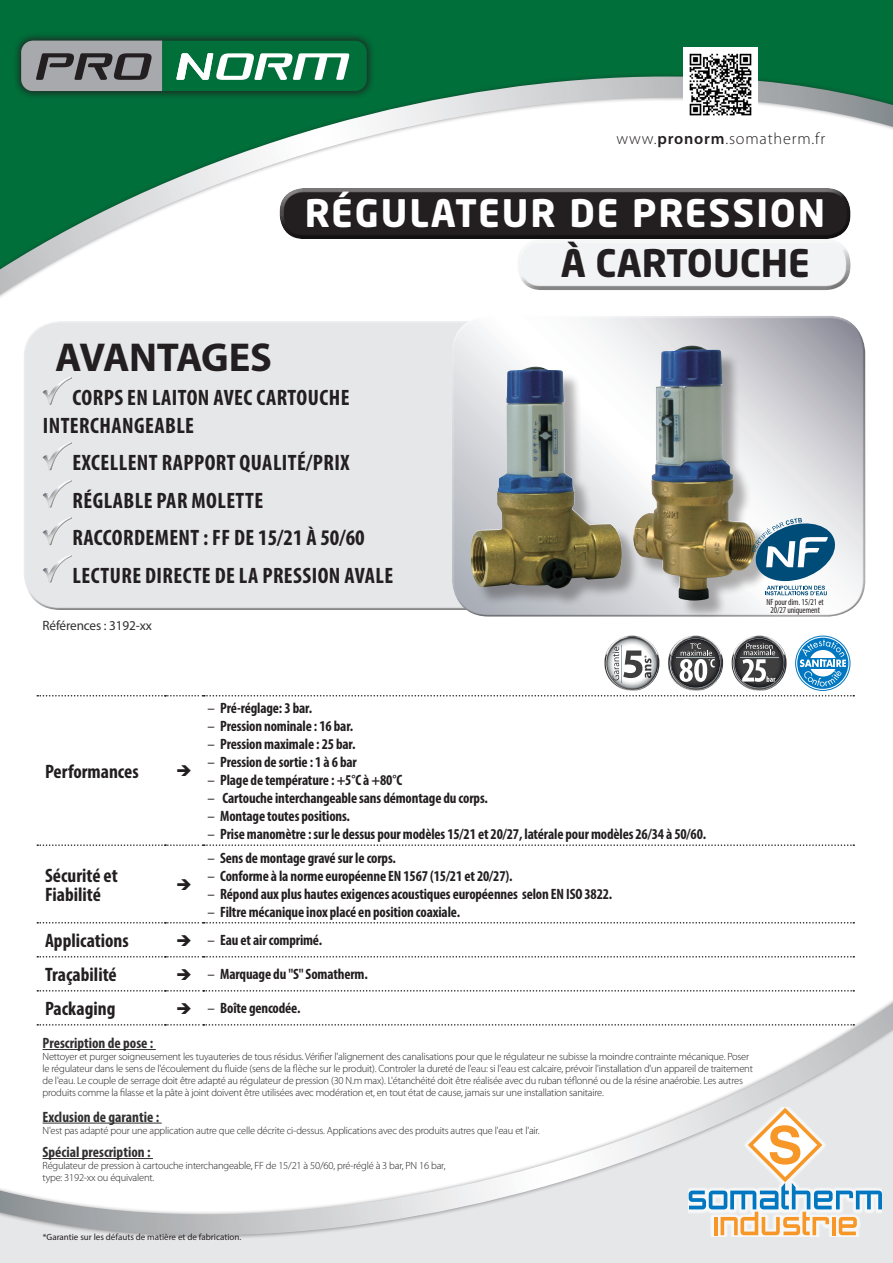
<style>
.page{position:relative;width:893px;height:1263px;background:#fff}
.page>*{position:absolute;margin:0;border:0;box-sizing:border-box;transform-origin:0 0}
.t1{font:700 40.5px "Myriad Pro";letter-spacing:-.025em;color:#231f20}
.t2{font:700 37.5px "Neo Sans Std";letter-spacing:.05em;color:#fff}
.t3{font:700 37.5px "Neo Sans Std";color:#231f20}
.t4{font:700 condensed 22.35px/27.9px "Myriad Pro";letter-spacing:.02em;color:#231f20}
.t5{font:700 condensed 19.5px/19.5px "Myriad Pro";color:#231f20}
.t6{font:300 16.2px "Myriad Pro";letter-spacing:.05em;color:#231f20}
.t7{font:700 condensed 15px "Myriad Pro";letter-spacing:-.01em;color:#231f20}
.t8{font:700 condensed 15px "Myriad Pro";color:#312f30}
.t9{font:13.5px "Myriad Pro";letter-spacing:-.01em;color:#312f30}
.legende{font:300 10.5px/12px "Myriad Pro";letter-spacing:-.02em;color:#231f20}
.t10{font:9px "Myriad Pro";color:#231f20}
.t11{font:condensed 9px/7.5px "Myriad Pro";letter-spacing:-.01em;color:#231f20;text-align:center}
.s1{font-weight:600}
.s2{font-weight:400;font-stretch:normal}
</style>
<div class="page">
<div style="left:0;top:0;width:893px;height:72px;background:#006f3a"></div>
<div style="left:0;top:72px;width:893px;height:241px;background:#231f20;opacity:.5"></div>
<svg style="left:0;top:77px;width:893px;height:217px"></svg>
<img style="left:684px;top:47px;width:74px;height:74px">
<div style="left:0;top:1240px;width:893px;height:23px;background:#e6e7e9"></div>
<div style="left:0;top:989px;width:893px;height:251px;background:#231f20;opacity:.5"></div>
<svg style="left:0;top:1003px;width:893px;height:232px"></svg>
<svg style="left:689px;top:1108px;width:193px;height:127px"></svg>
<div style="left:13px;top:32px;width:362px;height:67px;background:#231f20;opacity:.75"></div>
<svg style="left:21px;top:41px;width:346px;height:50px;background:#5a8d76"></svg>
<div style="left:22px;top:320px;width:839px;height:273px;background:#e6e7e9"></div>
<div style="left:22px;top:333px;width:839px;height:278px;background:#e6e7e9"></div>
<img style="left:43px;top:377px;width:29px;height:28px">
<img style="left:43px;top:442px;width:29px;height:29px">
<img style="left:43px;top:480px;width:29px;height:28px">
<img style="left:43px;top:517px;width:29px;height:28px">
<img style="left:43px;top:555px;width:29px;height:28px">
<svg style="left:37px;top:695px;width:817px;height:1px"></svg>
<svg style="left:37px;top:844px;width:817px;height:2px"></svg>
<svg style="left:37px;top:922px;width:817px;height:1px"></svg>
<svg style="left:37px;top:956px;width:817px;height:1px"></svg>
<svg style="left:37px;top:990px;width:817px;height:1px"></svg>
<svg style="left:37px;top:1024px;width:817px;height:1px"></svg>
<div style="left:451px;top:314px;width:415px;height:286px;background:#fff;opacity:.75"></div>
<div style="left:451px;top:327px;width:415px;height:290px;background:#231f20;opacity:.75"></div>
<div style="left:473px;top:348px;width:301px;height:271px;background:#231f20;opacity:.35"></div>
<img style="left:470px;top:346px;width:288px;height:255px">
<svg style="left:796px;top:636px;width:54px;height:54px"></svg>
<div style="left:795px;top:636px;width:55px;height:55px;border:1px solid #0077c0;border-radius:50%"></div>
<svg style="left:797px;top:638px;width:51px;height:51px"></svg>
<div style="left:799px;top:658px;width:48px;height:11px;background:#0077c0"></div>
<svg style="left:800px;top:640px;width:46px;height:46px"></svg>
<svg style="left:752px;top:518px;width:83px;height:77px;background:#7ea2b8"></svg>
<img style="left:604px;top:661px;width:26px;height:30px">
<img style="left:623px;top:650px;width:19px;height:28px">
<svg style="left:612px;top:647px;width:7px;height:33px"></svg>
<img style="left:621px;top:645px;width:1px;height:37px">
<svg style="left:644px;top:655px;width:7px;height:23px"></svg>
<img style="left:668px;top:661px;width:26px;height:30px">
<img style="left:671px;top:639px;width:49px;height:49px;border-radius:25px">
<hr style="left:676px;top:657px;width:39px;height:1px;background:#a3b3b5">
<svg style="left:680px;top:643px;width:35px;height:39px"></svg>
<img style="left:732px;top:661px;width:26px;height:30px">
<img style="left:735px;top:639px;width:49px;height:49px;border-radius:25px">
<hr style="left:740px;top:657px;width:39px;height:1px;background:#a3b3b5">
<svg style="left:742px;top:643px;width:33px;height:39px"></svg>
<hr style="left:43px;top:1123px;width:119px;height:1px;background:#312f30">
<hr style="left:43px;top:1158px;width:110px;height:1px;background:#312f30">
<hr style="left:43px;top:1049px;width:113px;height:1px;background:#312f30">
<div style="left:278px;top:186px;width:573px;height:43px;background:#fff;opacity:.75"></div>
<div style="left:278px;top:193px;width:573px;height:47px;background:#231f20"></div>
<div style="left:517px;top:233px;width:334px;height:47px;background:#fff;opacity:.75"></div>
<div style="left:517px;top:244px;width:334px;height:47px;background:#231f20;opacity:.75"></div>
<svg style="left:177px;top:1002px;width:14px;height:11px"></svg>
<p class="t6" style="left:616px;top:128px;width:210px">www.<span class="s1">pronorm</span>.somatherm.fr</p>
<p class="t1" style="left:55px;top:330px;width:218px">AVANTAGES</p>
<p class="t2" style="left:305px;top:189px;width:522px">RÉGULATEUR DE PRESSION</p>
<p class="t3" style="left:561px;top:239px;width:251px">À CARTOUCHE</p>
<p class="t4" style="left:43px;top:383px;width:308px;text-indent:30px">CORPS EN LAITON AVEC CARTOUCHE<br>INTERCHANGEABLE</p>
<p class="t4" style="left:73px;top:449px;width:278px">EXCELLENT RAPPORT QUALITÉ/PRIX</p>
<p class="t4" style="left:73px;top:486px;width:192px">RÉGLABLE PAR MOLETTE</p>
<p class="t4" style="left:73px;top:523px;width:294px">RACCORDEMENT : FF DE 15/21 À 50/60</p>
<p class="t4" style="left:73px;top:561px;width:322px">LECTURE DIRECTE DE LA PRESSION AVALE</p>
<p class="t9" style="left:43px;top:617px;width:111px">Références : 3192-xx</p>
<p class="t11" style="left:766px;top:598px;width:59px">NF pour dim. 15/21 et<br>20/27 uniquement</p>
<p class="t5" style="left:45px;top:761px;width:95px">Performances</p>
<p class="t5" style="left:45px;top:865px;width:74px">Sécurité et<br>Fiabilité</p>
<p class="t7" style="left:207px;top:699px;width:106px"><span class="s2">–</span> Pré-réglage: 3 bar.</p>
<p class="t7" style="left:207px;top:717px;width:147px"><span class="s2">–</span> Pression nominale : 16 bar.</p>
<p class="t7" style="left:207px;top:735px;width:150px"><span class="s2">–</span> Pression maximale : 25 bar.</p>
<p class="t7" style="left:207px;top:753px;width:151px"><span class="s2">–</span> Pression de sortie : 1 à 6 bar</p>
<p class="t7" style="left:207px;top:771px;width:196px"><span class="s2">–</span> Plage de température : +5°C à +80°C</p>
<p class="t7" style="left:207px;top:789px;width:282px"><span class="s2">–</span> Cartouche interchangeable sans démontage du corps.</p>
<p class="t7" style="left:207px;top:807px;width:144px"><span class="s2">–</span> Montage toutes positions.</p>
<p class="t7" style="left:207px;top:825px;width:500px"><span class="s2">–</span> Prise manomètre : sur le dessus pour modèles 15/21 et 20/27, latérale pour modèles 26/34 à 50/60.</p>
<p class="t7" style="left:207px;top:848px;width:190px"><span class="s2">–</span> Sens de montage gravé sur le corps.</p>
<p class="t7" style="left:207px;top:866px;width:307px"><span class="s2">–</span> Conforme à la norme européenne EN 1567 (15/21 et 20/27).</p>
<p class="t7" style="left:207px;top:884px;width:406px"><span class="s2">–</span> Répond aux plus hautes exigences acoustiques européennes selon EN ISO 3822.</p>
<p class="t7" style="left:207px;top:902px;width:254px"><span class="s2">–</span> Filtre mécanique inox placé en position coaxiale.</p>
<p class="t5" style="left:45px;top:930px;width:85px">Applications</p>
<p class="t7" style="left:207px;top:931px;width:116px"><span class="s2">–</span> Eau et air comprimé.</p>
<p class="t5" style="left:45px;top:964px;width:73px">Traçabilité</p>
<p class="t7" style="left:207px;top:965px;width:162px"><span class="s2">–</span> Marquage du "S" Somatherm.</p>
<p class="t5" style="left:45px;top:998px;width:72px">Packaging</p>
<p class="t7" style="left:207px;top:999px;width:95px"><span class="s2">–</span> Boîte gencodée.</p>
<p class="t8" style="left:43px;top:1034px;width:112px">Prescription de pose :</p>
<p class="legende" style="left:43px;top:1050px;width:712px">Nettoyer et purger soigneusement les tuyauteries de tous résidus. Vérifier l'alignement des canalisations pour que le régulateur ne subisse la moindre contrainte mécanique. Poser le régulateur dans le sens de l'écoulement du fluide (sens de la flèche sur le produit). Controler la dureté de l'eau: si l'eau est calcaire, prévoir l'installation d'un appareil de traitement de l'eau. Le couple de serrage doit être adapté au régulateur de pression (30 N.m max). L'étanchéité doit être réalisée avec du ruban téflonné ou de la résine anaérobie. Les autres produits comme la filasse et la pâte à joint doivent être utilisées avec modération et, en tout état de cause, jamais sur une installation sanitaire.</p>
<p class="t8" style="left:43px;top:1107px;width:118px">Exclusion de garantie :</p>
<p class="legende" style="left:43px;top:1124px;width:499px">N'est pas adapté pour une application autre que celle décrite ci-dessus. Applications avec des produits autres que l'eau et l'air.</p>
<p class="t8" style="left:43px;top:1143px;width:110px">Spécial prescription :</p>
<p class="legende" style="left:43px;top:1159px;width:404px">Régulateur de pression à cartouche interchangeable, FF de 15/21 à 50/60, pré-réglé à 3 bar, PN 16 bar, type: 3192-xx ou équivalent.</p>
<p class="t10" style="left:43px;top:1231px;width:200px">*Garantie sur les défauts de matière et de fabrication.</p>
</div>
